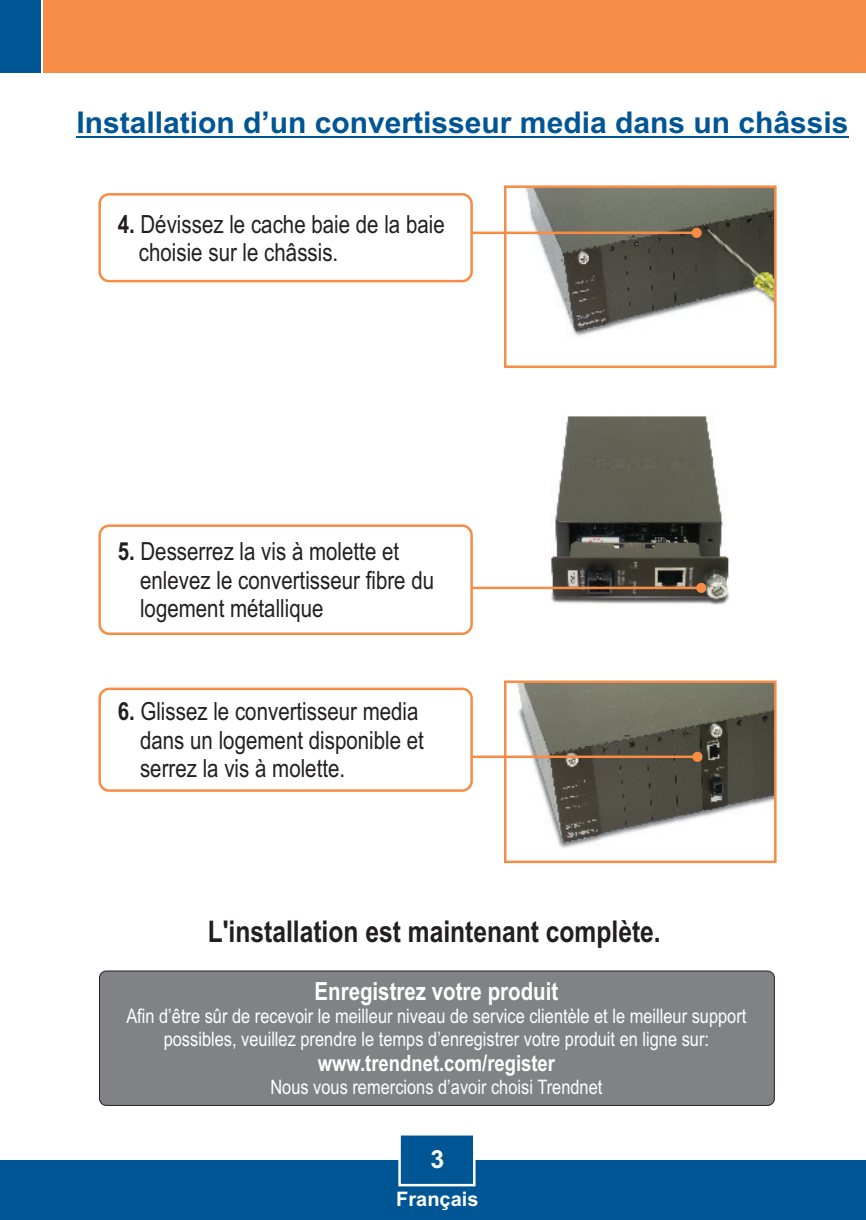
<style>
.page{position:relative;width:866px;height:1220px;background:#fff}
.page>*{position:absolute;margin:0;border:0;box-sizing:border-box;transform-origin:0 0}
.t1{font:700 30px "Arial";color:#005595}
.t2{font:700 30px "Arial Narrow";color:#231f20}
.t3{font:25px/28.2px "Arial Narrow";color:#231f20}
.t4{font:700 25px "Arial Narrow";color:#fff}
.t5{font:700 25px "Arial";color:#fff}
.t6{font:700 22.5px "Arial Narrow";color:#fff}
.t7{font:20px/22.8px "Arial Narrow";color:#fff;text-align:center}
.t8{font:700 20px "Arial";color:#fff}
.s1{font-weight:700}
</style>
<div class="page">
<div style="left:0;top:1159px;width:866px;height:60px;background:#005595"></div>
<div style="left:44px;top:0;width:822px;height:72px;background:#f68c45"></div>
<div style="left:0;top:0;width:41px;height:72px;background:#005595"></div>
<svg style="left:397px;top:1135px;width:80px;height:52px"></svg>
<hr style="left:76px;top:136px;width:772px;height:1px;background:#005595">
<img style="left:526px;top:188px;width:247px;height:149px">
<div style="left:504px;top:185px;width:272px;height:183px;border:2px solid #f68c45"></div>
<img style="left:551px;top:416px;width:179px;height:189px">
<img style="left:517px;top:683px;width:256px;height:165px">
<div style="left:504px;top:680px;width:272px;height:183px;border:2px solid #f68c45"></div>
<svg style="left:473px;top:583px;width:233px;height:10px"></svg>
<svg style="left:473px;top:228px;width:228px;height:10px"></svg>
<svg style="left:473px;top:751px;width:229px;height:10px"></svg>
<div style="left:98px;top:524px;width:375px;height:111px;background:#fff;border:3px solid #f68c45;border-radius:9px"></div>
<div style="left:98px;top:193px;width:375px;height:89px;background:#fff;border:3px solid #f68c45;border-radius:9px"></div>
<div style="left:98px;top:687px;width:375px;height:104px;background:#fff;border:3px solid #f68c45;border-radius:9px"></div>
<div style="left:99px;top:970px;width:675px;height:135px;background:#808285;border:1px solid #231f20;border-radius:7px"></div>
<p class="t1" style="left:76px;top:111px;width:773px">Installation d’un convertisseur media dans un châssis</p>
<p class="t3" style="left:139px;top:212px;width:307px;text-indent:-21px"><span class="s1">4.</span> Dévissez le cache baie de la baie choisie sur le châssis.</p>
<p class="t3" style="left:140px;top:540px;width:295px;text-indent:-22px"><span class="s1">5.</span> Desserrez la vis à molette et enlevez le convertisseur fibre du logement métallique</p>
<p class="t3" style="left:140px;top:699px;width:285px;text-indent:-22px"><span class="s1">6.</span> Glissez le convertisseur media dans un logement disponible et serrez la vis à molette.</p>
<p class="t2" style="left:208px;top:920px;width:454px">L'installation est maintenant complète.</p>
<p class="t4" style="left:314px;top:981px;width:245px">Enregistrez votre produit</p>
<p class="t7" style="left:126px;top:1006px;width:621px">Afin d’être sûr de recevoir le meilleur niveau de service clientèle et le meilleur support possibles, veuillez prendre le temps d’enregistrer votre produit en ligne sur:</p>
<p class="t6" style="left:318px;top:1054px;width:239px">www.trendnet.com/register</p>
<p class="t7" style="left:270px;top:1077px;width:333px">Nous vous remercions d’avoir choisi Trendnet</p>
<p class="t5" style="left:430px;top:1149px;width:15px">3</p>
<p class="t8" style="left:396px;top:1191px;width:84px">Français</p>
</div>
